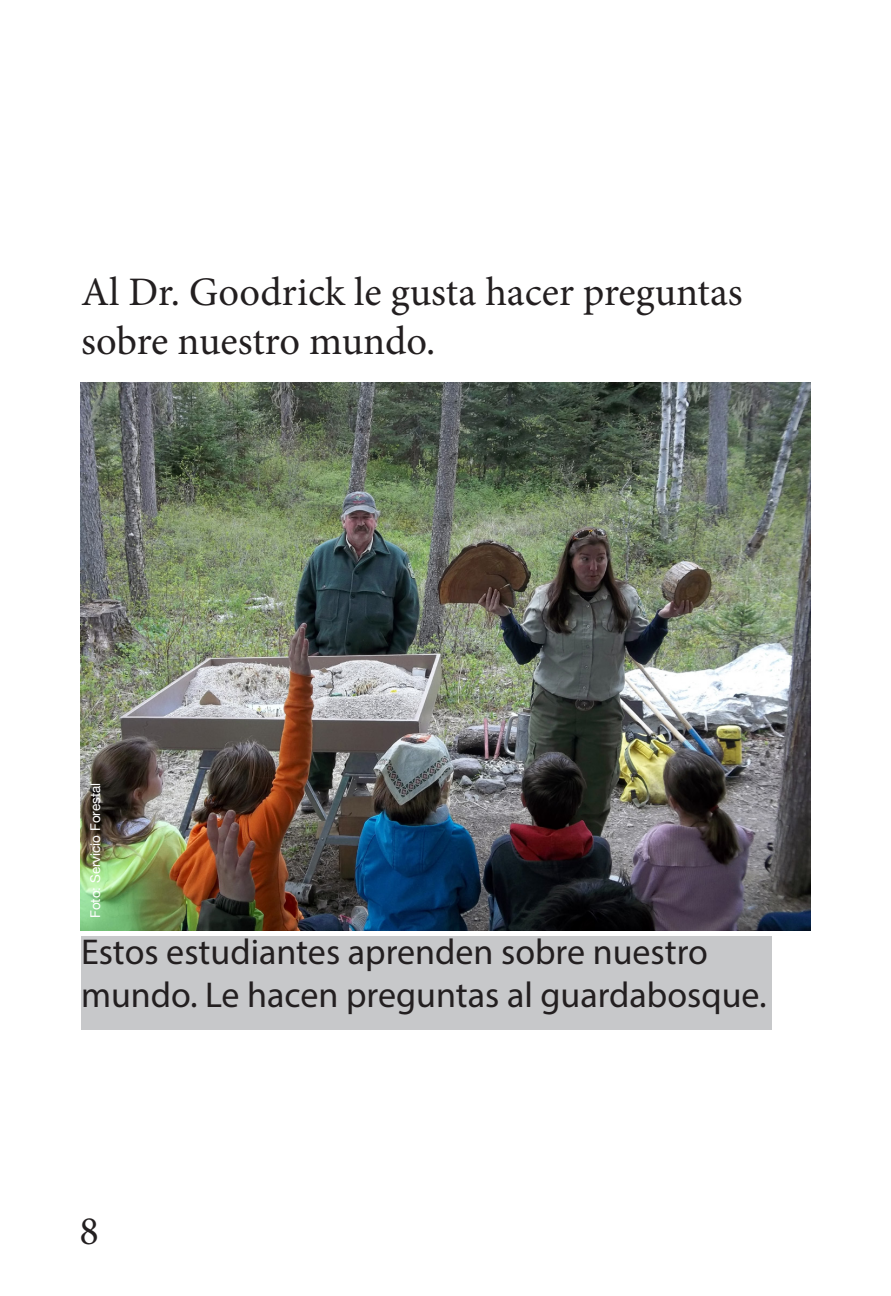
<style>
.page{position:relative;width:891px;height:1296px;background:#fff}
.page>*{position:absolute;margin:0;border:0;box-sizing:border-box;transform-origin:0 0}
.body{font:40.5px/48.6px "Minion Pro";color:#231f20}
.t1{font:36px/43.2px "Myriad Pro";color:#231f20}
.t2{font:13.5px "Helvetica Neue";color:#fff}
</style>
<div class="page">
<img style="left:81px;top:383px;width:729px;height:547px">
<div style="left:81px;top:937px;width:690px;height:93px;background:#c7c8ca"></div>
<p class="body" style="left:81px;top:268px;width:663px">Al Dr. Goodrick le gusta hacer preguntas sobre nuestro mundo.</p>
<p class="t2" style="left:84px;top:918px;width:137px;rotate:-90deg">Foto: Servicio Forestal</p>
<p class="t1" style="left:81px;top:929px;width:687px">Estos estudiantes aprenden sobre nuestro mundo. Le hacen preguntas al guardabosque.</p>
<p class="body" style="left:79px;top:1207px;width:21px">8</p>
</div>
